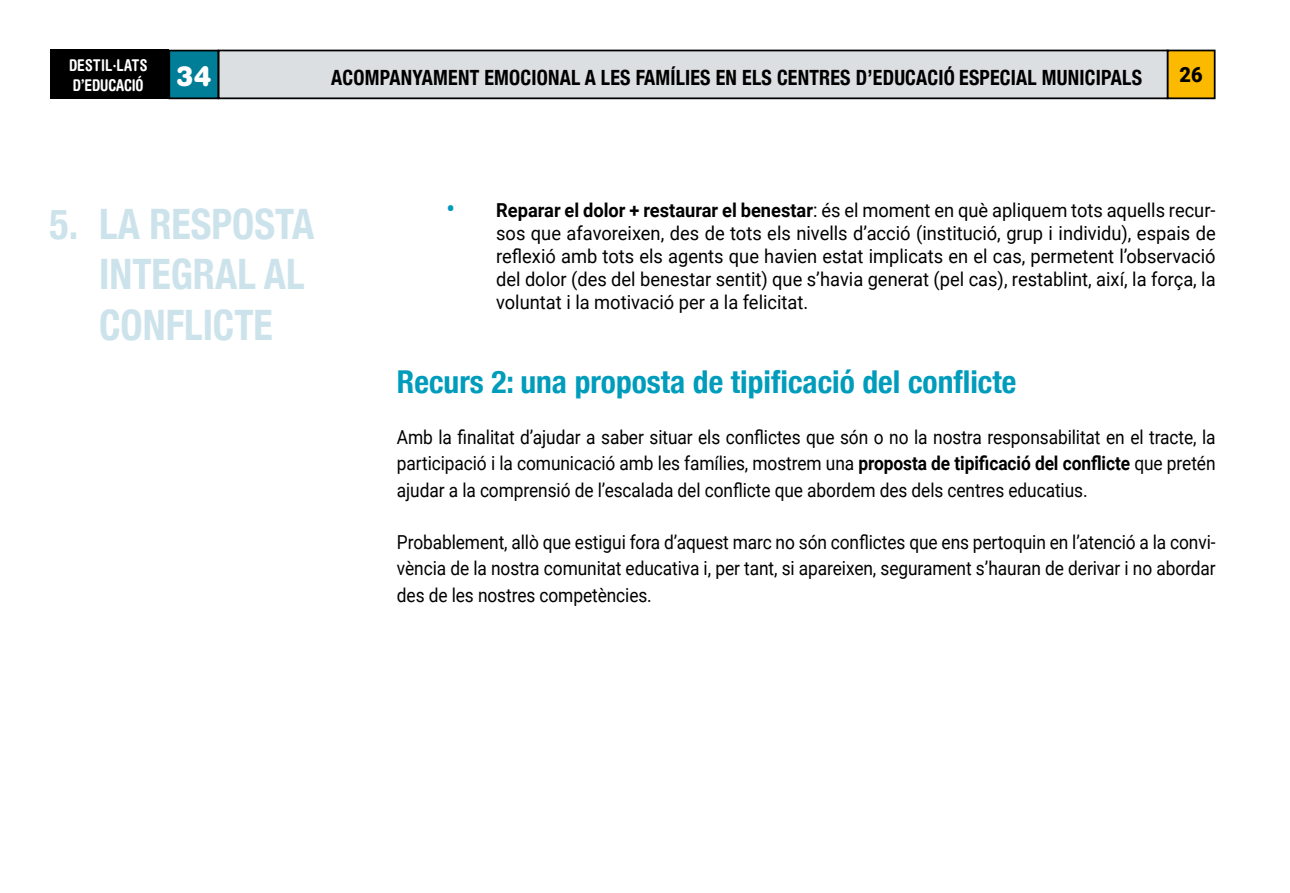
<style>
.page{position:relative;width:1290px;height:893px;background:#fff}
.page>*{position:absolute;margin:0;border:0;box-sizing:border-box;transform-origin:0 0}
.t1{font:700 condensed 42px/50.4px "Helvetica Neue";color:#cde3eb;scale:.95 1}
.t2{font:700 condensed 31.5px "Helvetica Neue";color:#009cbc}
.t3{font:700 condensed 21px "Helvetica Neue";letter-spacing:.01em;color:#000;scale:.95 1}
.t4{font:900 21px "Roboto";color:#000;scale:.95 1}
.t5{font:19.25px/26.2px "Roboto";letter-spacing:-.005em;color:#000;text-align:justify;scale:.9 1}
.t6{font:19.25px/23.1px "Roboto";letter-spacing:-.005em;color:#000;text-align:justify;scale:.95 1}
.t7{font:700 condensed 16.28px/19.4px "Helvetica Rounded";letter-spacing:-.005em;color:#fff;scale:.95 1}
.s1{font-weight:700;font-size:24.5px;color:#009cbc}
.s2{font-weight:700}
</style>
<div class="page">
<div style="left:219px;top:50px;width:948px;height:48px;background:#dbdfe1"></div>
<div style="left:218px;top:50px;width:950px;height:49px;border:2px solid #000"></div>
<div style="left:1167px;top:50px;width:47px;height:48px;background:#fbba00"></div>
<div style="left:1167px;top:50px;width:48px;height:49px;border:2px solid #000"></div>
<div style="left:50px;top:50px;width:119px;height:49px;background:#000"></div>
<div style="left:169px;top:51px;width:49px;height:47px;background:#007e97"></div>
<div style="left:168px;top:50px;width:51px;height:49px;border:2px solid #000"></div>
<p class="t7" style="left:69px;top:55px;width:151px">DESTIL·LATS<br>D’EDUCACIÓ <sup>34</sup></p>
<p class="t3" style="left:331px;top:60px;width:855px">ACOMPANYAMENT EMOCIONAL A LES FAMÍLIES EN ELS CENTRES D’EDUCACIÓ ESPECIAL MUNICIPALS</p>
<p class="t4" style="left:1179px;top:60px;width:26px">26</p>
<h1 class="t1" style="left:99px;top:196px;width:228px;text-indent:-50px">5. LA RESPOSTA<br>INTEGRAL AL<br>CONFLICTE</h1>
<p class="t6" style="left:496px;top:198px;width:759px;text-indent:-50px"><span class="s1">•</span> <span class="s2">Reparar el dolor + restaurar el benestar</span>: és el moment en què apliquem tots aquells recur&shy;sos que afavoreixen, des de tots els nivells d’acció (institució, grup i individu), espais de reflexió amb tots els agents que havien estat implicats en el cas, permetent l’observació del dolor (des del benestar sentit) que s’havia generat (pel cas), restablint, així, la força, la voluntat i la motivació per a la felicitat.</p>
<h2 class="t2" style="left:397px;top:356px;width:621px">Recurs 2: una proposta de tipificació del conflicte</h2>
<p class="t5" style="left:397px;top:423px;width:911px">Amb la finalitat d’ajudar a saber situar els conflictes que són o no la nostra responsabilitat en el tracte, la participació i la comunicació amb les famílies, mostrem una <span class="s2">proposta de tipificació del conflicte</span> que pretén ajudar a la comprensió de l’escalada del conflicte que abordem des dels centres educatius.</p>
<p class="t5" style="left:397px;top:528px;width:911px">Probablement, allò que estigui fora d’aquest marc no són conflictes que ens pertoquin en l’atenció a la convi&shy;vència de la nostra comunitat educativa i, per tant, si apareixen, segurament s’hauran de derivar i no abordar des de les nostres competències.</p>
</div>
